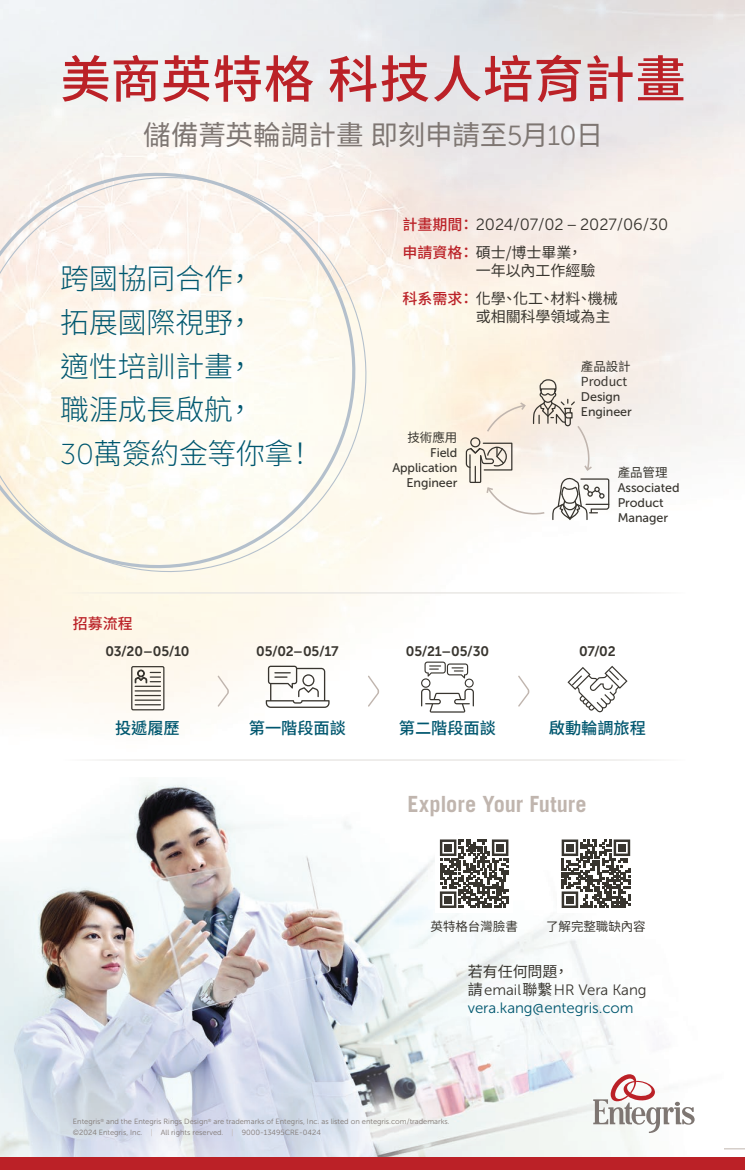
<style>
.page{position:relative;width:745px;height:1170px;background:#fff}
.page>*{position:absolute;margin:0;border:0;box-sizing:border-box;transform-origin:0 0}
.t1{font:500 50.62px "Source Han Sans TW";letter-spacing:.005em;color:#bb2127}
.t2{font:300 28.75px/43.8px "Source Han Sans TW";color:#00576f}
.t3{font:27.5px "Source Han Sans TW";letter-spacing:-.005em;color:#7e7672}
.t4{font:700 22.25px "Trade Gothic LT Std";letter-spacing:-.005em;color:#c0b5ae}
.t5{font:16.25px "Museo Sans 300";letter-spacing:-.005em;color:#38352f}
.t6{font:500 16.25px "Source Han Sans TW";letter-spacing:-.005em;color:#00576f}
.t7{font:15px/18px "Source Han Sans TW";letter-spacing:-.005em;color:#38352f}
.t8{font:15px/18px "Museo Sans 300";letter-spacing:-.005em;color:#00576f}
.t9{font:500 15px "Source Han Sans TW";color:#bb2127}
.t10{font:13.75px "Museo Sans 700";letter-spacing:-.01em;color:#38352f}
.t11{font:12.5px/15px "Museo Sans 500";letter-spacing:-.005em;color:#38352f}
.t12{font:12.5px/15px "Source Han Sans TW";letter-spacing:-.005em;color:#38352f}
.t13{font:7.5px/10.2px "Museo Sans 300";color:#7e7672}
.s1{font-family:"Museo Sans 300"}
.s2{font-family:"Museo Sans 100";font-weight:400}
.s3{font-family:"Source Han Sans TW";font-weight:500;font-size:15px;color:#bb2127}
.s4{font-weight:500;color:#bb2127}
.s5{font-family:"Source Han Sans TW";color:#38352f}
.s6{color:#38352f}
.s7{color:#c0b5ae}
</style>
<div class="page">
<hr style="left:0;top:1148px;width:744px;height:1px;background:#c0b5ae">
<img style="left:0;top:782px;width:722px;height:375px">
<img style="left:0;top:0;width:744px;height:761px">
<div style="left:0;top:1157px;width:744px;height:12px;background:#bb2127"></div>
<svg style="left:0;top:164px;width:379px;height:421px;fill:#fdf9ed"></svg>
<svg style="left:217px;top:675px;width:12px;height:32px"></svg>
<svg style="left:367px;top:675px;width:12px;height:32px"></svg>
<svg style="left:517px;top:675px;width:12px;height:32px"></svg>
<svg style="left:567px;top:665px;width:60px;height:47px"></svg>
<svg style="left:265px;top:665px;width:64px;height:43px"></svg>
<svg style="left:421px;top:661px;width:52px;height:51px"></svg>
<div style="left:131px;top:666px;width:33px;height:44px;border:1px solid #38352f"></div>
<hr style="left:135px;top:685px;width:25px;height:2px;background:#38352f">
<svg style="left:135px;top:669px;width:25px;height:14px"></svg>
<svg style="left:135px;top:690px;width:25px;height:1px"></svg>
<hr style="left:135px;top:694px;width:25px;height:2px;background:#38352f">
<svg style="left:135px;top:699px;width:25px;height:6px"></svg>
<div style="left:556px;top:834px;width:78px;height:78px;background:#fff"></div>
<svg style="left:561px;top:839px;width:68px;height:68px"></svg>
<div style="left:566px;top:844px;width:7px;height:7px;background:#38352f"></div>
<div style="left:618px;top:844px;width:7px;height:7px;background:#38352f"></div>
<div style="left:566px;top:896px;width:7px;height:7px;background:#38352f"></div>
<div style="left:435px;top:834px;width:78px;height:78px;background:#fff"></div>
<svg style="left:439px;top:839px;width:69px;height:68px"></svg>
<div style="left:444px;top:844px;width:7px;height:7px;background:#38352f"></div>
<div style="left:496px;top:844px;width:7px;height:7px;background:#38352f"></div>
<div style="left:444px;top:896px;width:7px;height:7px;background:#38352f"></div>
<hr style="left:60px;top:592px;width:624px;height:1px;background:#fff">
<hr style="left:60px;top:759px;width:624px;height:1px;background:#fff">
<svg style="left:465px;top:378px;width:144px;height:142px"></svg>
<svg style="left:593px;top:1074px;width:101px;height:58px"></svg>
<h1 class="t1" style="left:60px;top:51px;width:626px">美商英特格 科技人培育計畫</h1>
<h3 class="t3" style="left:143px;top:119px;width:461px">儲備菁英輪調計畫 即刻申請至<span class="s1">5</span>月<span class="s1">10</span>日</h3>
<h2 class="t2" style="left:60px;top:257px;width:256px">跨國協同合作，<br>拓展國際視野，<br>適性培訓計畫，<br>職涯成長啟航，<br><span class="s2">30</span>萬簽約金等你拿！</h2>
<h3 class="t9" style="left:73px;top:615px;width:61px">招募流程</h3>
<h3 class="t10" style="left:105px;top:643px;width:85px">03/20–05/10</h3>
<h3 class="t6" style="left:115px;top:718px;width:66px">投遞履歷</h3>
<h3 class="t10" style="left:256px;top:643px;width:84px">05/02–05/17</h3>
<h3 class="t6" style="left:249px;top:718px;width:99px">第一階段面談</h3>
<h3 class="t5" style="left:402px;top:216px;width:267px"><span class="s3">計畫期間：</span> 2024/07/02 – 2027/06/30</h3>
<h3 class="t7" style="left:475px;top:244px;width:121px;text-indent:-73px"><span class="s4">申請資格：</span> 碩士/博士畢業，一年以內工作經驗</h3>
<h3 class="t7" style="left:475px;top:290px;width:143px;text-indent:-73px"><span class="s4">科系需求：</span> 化學、化工、材料、機械或相關科學領域為主</h3>
<h3 class="t12" style="left:407px;top:430px;width:51px">技術應用</h3>
<h3 class="t11" style="left:392px;top:445px;width:66px;text-align:right">Field<br>Application<br>Engineer</h3>
<h3 class="t10" style="left:405px;top:643px;width:85px">05/21–05/30</h3>
<h3 class="t6" style="left:398px;top:718px;width:99px">第二階段面談</h3>
<h3 class="t12" style="left:580px;top:359px;width:51px">產品設計<br>Product</h3>
<h3 class="t11" style="left:580px;top:389px;width:52px">Design<br>Engineer</h3>
<h3 class="t12" style="left:617px;top:465px;width:51px">產品管理</h3>
<h3 class="t11" style="left:617px;top:480px;width:63px">Associated<br>Product<br>Manager</h3>
<h3 class="t10" style="left:579px;top:643px;width:38px">07/02</h3>
<h3 class="t6" style="left:548px;top:718px;width:99px">啟動輪調旅程</h3>
<h3 class="t4" style="left:407px;top:790px;width:180px">Explore Your Future</h3>
<h3 class="t12" style="left:430px;top:919px;width:89px">英特格台灣臉書</h3>
<h3 class="t12" style="left:545px;top:919px;width:101px">了解完整職缺內容</h3>
<h3 class="t7" style="left:467px;top:962px;width:102px">若有任何問題，</h3>
<h3 class="t8" style="left:467px;top:980px;width:180px"><span class="s5">請</span><span class="s6">email</span><span class="s5">聯繫</span><span class="s6">HR Vera Kang </span>vera.kang@entegris.com</h3>
<p class="t13" style="left:73px;top:1116px;width:378px">Entegris<sup>®</sup> and the Entegris Rings Design<sup>®</sup> are trademarks of Entegris, Inc. as listed on entegris.com/trademarks. ©2024 Entegris, Inc. <span class="s7">|</span> All rights reserved. <span class="s7">|</span> 9000-13495CRE-0424</p>
</div>
